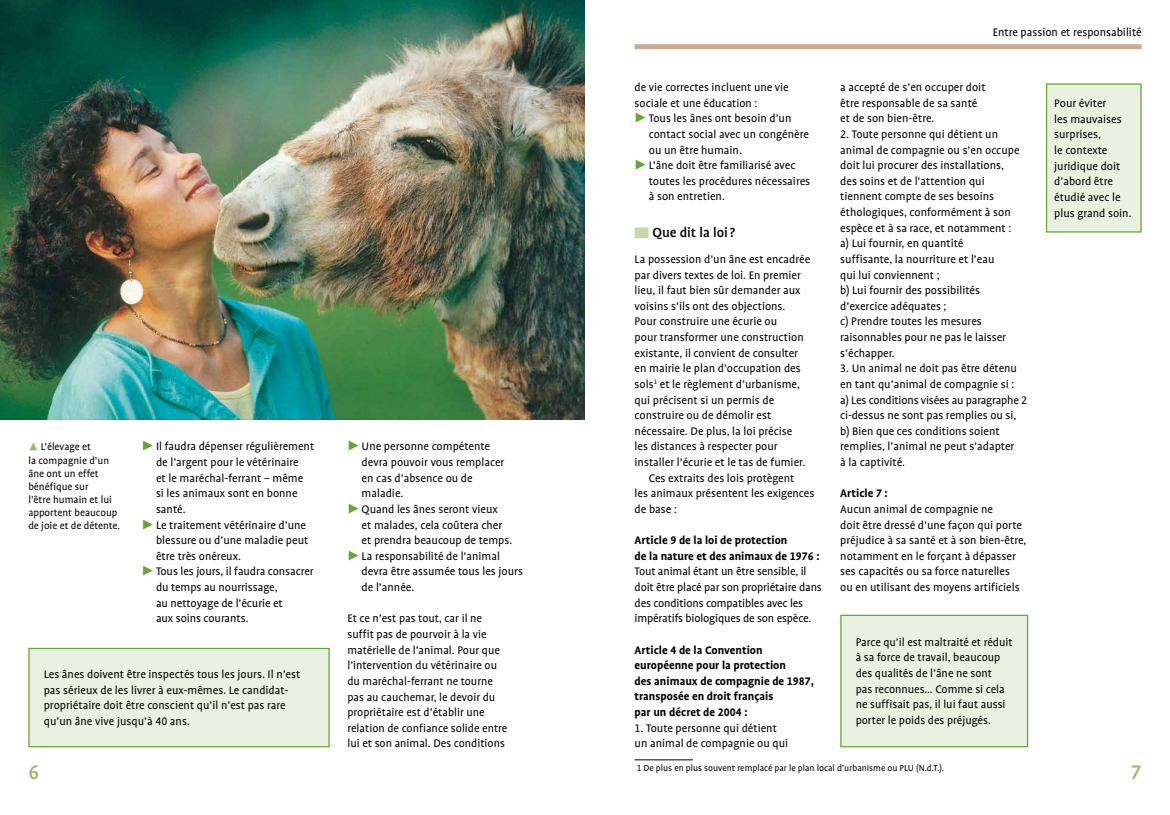
<style>
.page{position:relative;width:1170px;height:815px;background:#fff}
.page>*{position:absolute;margin:0;border:0;box-sizing:border-box;transform-origin:0 0}
.t1{font:500 22.5px "UV Profile Tab";color:#97bc69}
.t2{font:500 15px "UV Profile Tab";color:#000}
.t3{font:12.5px/15.6px "UV Profile Tab";color:#000}
.t4{font:700 12.5px/15.6px "UV Profile Tab";color:#000}
.t5{font:11.25px/13.1px "UV Profile Tab";color:#000}
.t6{font:10px "UV Profile Tab";color:#000}
</style>
<div class="page">
<div style="left:634px;top:44px;width:507px;height:5px;background:#c9ab95"></div>
<div style="left:634px;top:228px;width:14px;height:10px;background:#c7d9ac"></div>
<img style="left:0;top:0;width:585px;height:419px">
<div style="left:29px;top:648px;width:300px;height:99px;background:#ebf1e1"></div>
<div style="left:28px;top:648px;width:302px;height:99px;border:1px solid #67a534"></div>
<div style="left:1046px;top:84px;width:94px;height:148px;background:#ebf1e1"></div>
<div style="left:1045px;top:83px;width:96px;height:150px;border:1px solid #67a534"></div>
<div style="left:840px;top:615px;width:187px;height:132px;background:#ebf1e1"></div>
<div style="left:840px;top:615px;width:188px;height:132px;border:1px solid #67a534"></div>
<hr style="left:634px;top:759px;width:59px;height:1px;background:#000">
<p class="t3" style="left:156px;top:439px;width:160px">Il faudra dépenser régulièrement de l’argent pour le vétérinaire<br>et le maréchal-ferrant – même si les animaux sont en bonne santé.<br>Le traitement vétérinaire d’une blessure ou d’une maladie peut être très onéreux.<br>Tous les jours, il faudra consacrer du temps au nourrissage,<br>au nettoyage de l’écurie et<br>aux soins courants.</p>
<p class="t3" style="left:361px;top:439px;width:163px">Une personne compétente<br>devra pouvoir vous remplacer<br>en cas d’absence ou de<br>maladie.<br>Quand les ânes seront vieux<br>et malades, cela coûtera cher<br>et prendra beaucoup de temps.<br>La responsabilité de l’animal devra être assumée tous les jours de l’année.</p>
<p class="t5" style="left:28px;top:441px;width:93px;text-indent:12px">L’élevage et<br>la compagnie d’un âne ont un effet bénéfique sur<br>l’être humain et lui apportent beaucoup de joie et de détente.</p>
<p class="t3" style="left:347px;top:611px;width:161px">Et ce n’est pas tout, car il ne suffit pas de pourvoir à la vie matérielle de l’animal. Pour que l’intervention du vétérinaire ou du maréchal-ferrant ne tourne pas au cauchemar, le devoir du propriétaire est d’établir une relation de confiance solide entre lui et son animal. Des conditions</p>
<p class="t3" style="left:44px;top:666px;width:258px">Les ânes doivent être inspectés tous les jours. Il n’est pas sérieux de les livrer à eux-mêmes. Le candidat&shy;propriétaire doit être conscient qu’il n’est pas rare qu’un âne vive jusqu’à 40 ans.</p>
<p class="t3" style="left:634px;top:80px;width:156px">de vie correctes incluent une vie sociale et une éducation :</p>
<p class="t3" style="left:648px;top:111px;width:163px">Tous les ânes ont besoin d’un contact social avec un congénère ou un être humain.<br>L’âne doit être familiarisé avec toutes les procédures nécessaires à son entretien.</p>
<p class="t2" style="left:652px;top:225px;width:84px">Que dit la loi?</p>
<p class="t3" style="left:634px;top:251px;width:177px">La possession d’un âne est encadrée</p>
<p class="t3" style="left:634px;top:267px;width:168px">par divers textes de loi. En premier</p>
<p class="t3" style="left:634px;top:283px;width:167px">lieu, il faut bien sûr demander aux</p>
<p class="t3" style="left:634px;top:298px;width:152px">voisins s’ils ont des objections.</p>
<p class="t3" style="left:634px;top:314px;width:144px">Pour construire une écurie ou</p>
<p class="t3" style="left:634px;top:330px;width:171px">pour transformer une construction</p>
<p class="t3" style="left:634px;top:345px;width:165px">existante, il convient de consulter</p>
<p class="t3" style="left:634px;top:361px;width:168px">en mairie le plan d’occupation des</p>
<p class="t3" style="left:634px;top:376px;width:167px">sols<sup>1</sup> et le règlement d’urbanisme,</p>
<p class="t3" style="left:634px;top:392px;width:141px">qui précisent si un permis de</p>
<p class="t3" style="left:634px;top:408px;width:138px">construire ou de démolir est</p>
<p class="t3" style="left:634px;top:423px;width:159px">nécessaire. De plus, la loi précise</p>
<p class="t3" style="left:634px;top:439px;width:144px">les distances à respecter pour</p>
<p class="t3" style="left:634px;top:455px;width:172px">installer l’écurie et le tas de fumier.</p>
<p class="t3" style="left:648px;top:470px;width:147px">Ces extraits des lois protègent</p>
<p class="t3" style="left:634px;top:486px;width:181px">les animaux présentent les exigences</p>
<p class="t3" style="left:634px;top:501px;width:44px">de base :</p>
<p class="t4" style="left:634px;top:533px;width:186px">Article 9 de la loi de protection<br>de la nature et des animaux de 1976 :</p>
<p class="t3" style="left:634px;top:564px;width:189px">Tout animal étant un être sensible, il doit être placé par son propriétaire dans des conditions compatibles avec les impératifs biologiques de son espèce.</p>
<p class="t4" style="left:634px;top:642px;width:181px">Article 4 de la Convention européenne pour la protection<br>des animaux de compagnie de 1987, transposée en droit français<br>par un décret de 2004 :</p>
<p class="t3" style="left:634px;top:720px;width:155px">1. Toute personne qui détient un animal de compagnie ou qui</p>
<p class="t3" style="left:992px;top:25px;width:150px">Entre passion et responsabilité</p>
<p class="t3" style="left:840px;top:80px;width:147px">a accepté de s’en occuper doit être responsable de sa santé et de son bien-être.</p>
<p class="t3" style="left:840px;top:126px;width:181px">2. Toute personne qui détient un animal de compagnie ou s’en occupe doit lui procurer des installations, des soins et de l’attention qui tiennent compte de ses besoins éthologiques, conformément à son espèce et à sa race, et notamment : a) Lui fournir, en quantité<br>suffisante, la nourriture et l’eau<br>qui lui conviennent ;<br>b) Lui fournir des possibilités d’exercice adéquates ;<br>c) Prendre toutes les mesures raisonnables pour ne pas le laisser s’échapper.</p>
<p class="t3" style="left:840px;top:361px;width:188px">3. Un animal ne doit pas être détenu en tant qu’animal de compagnie si :<br>a) Les conditions visées au paragraphe 2 ci-dessus ne sont pas remplies ou si, b) Bien que ces conditions soient remplies, l’animal ne peut s’adapter<br>à la captivité.</p>
<p class="t4" style="left:840px;top:486px;width:49px">Article 7 :</p>
<p class="t3" style="left:840px;top:501px;width:188px">Aucun animal de compagnie ne<br>doit être dressé d’une façon qui porte préjudice à sa santé et à son bien-être, notamment en le forçant à dépasser ses capacités ou sa force naturelles<br>ou en utilisant des moyens artificiels</p>
<p class="t3" style="left:855px;top:634px;width:158px">Parce qu’il est maltraité et réduit à sa force de travail, beaucoup des qualités de l’âne ne sont<br>pas reconnues… Comme si cela ne suffisait pas, il lui faut aussi porter le poids des préjugés.</p>
<p class="t3" style="left:1054px;top:96px;width:79px">Pour éviter<br>les mauvaises surprises,<br>le contexte juridique doit d’abord être étudié avec le plus grand soin.</p>
<p class="t6" style="left:636px;top:763px;width:309px">1 De plus en plus souvent remplacé par le plan local d’urbanisme ou PLU (N.d.T.).</p>
<h1 class="t1" style="left:28px;top:760px;width:12px">6</h1>
<h1 class="t1" style="left:1130px;top:760px;width:12px">7</h1>
</div>
